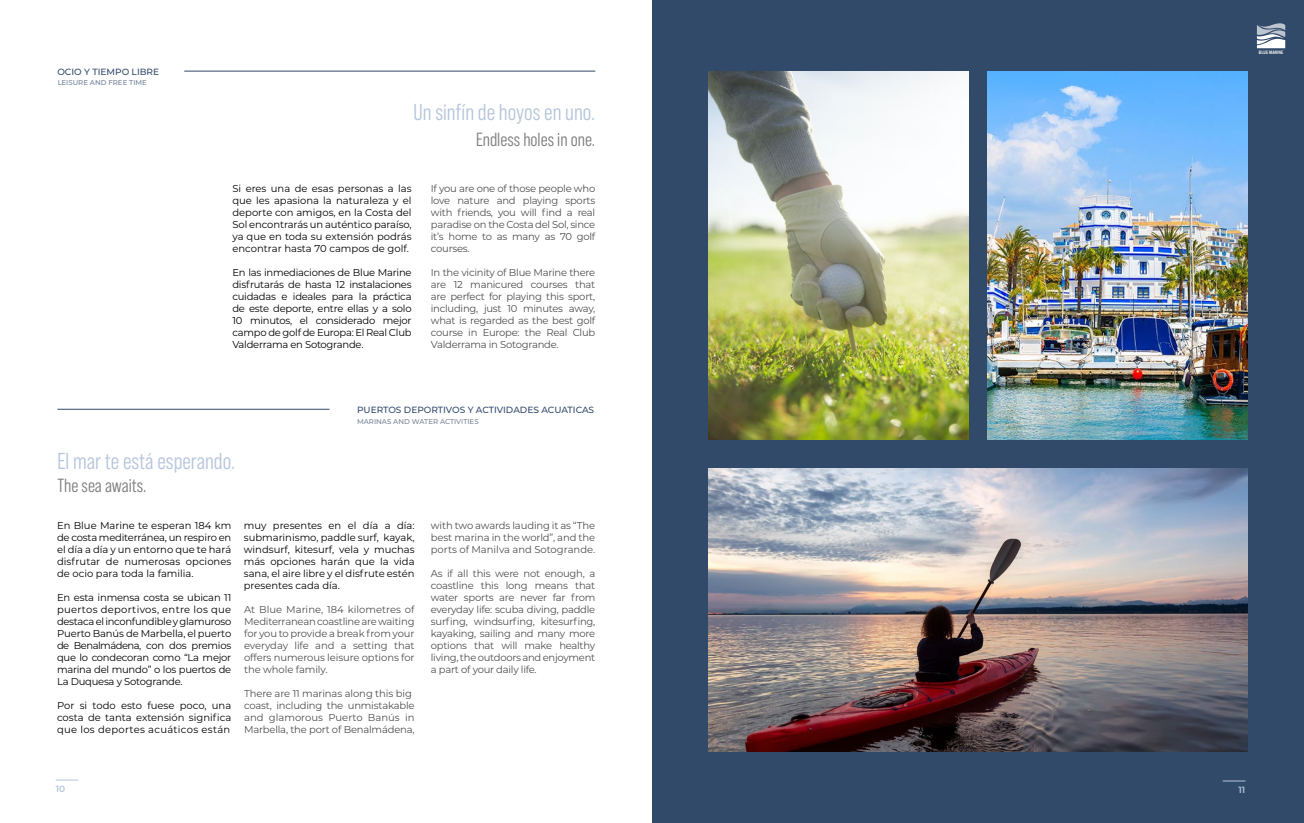
<style>
.page{position:relative;width:1304px;height:823px;background:#fff}
.page>*{position:absolute;margin:0;border:0;box-sizing:border-box;transform-origin:0 0}
.t1{font:23px "Bebas Neue Pro Middle";color:#b6c5db}
.t2{font:19px "Bebas Neue Pro Middle";color:#7d7d7d}
.t3{font:10px/12px "Montserrat";letter-spacing:-.02em;color:#000;text-align:justify}
.t4{font:500 9px "Montserrat";color:#314a6a}
.t5{font:600 9px "Montserrat";color:#b6c5db}
.t6{font:500 7px "Montserrat";color:#3d4d6b}
.t7{font:500 7px "Montserrat";color:#314a6a}
.t8{font:4.8px "Bebas Neue Pro Exp Bd";color:#fff}
</style>
<div class="page">
<svg style="left:56px;top:779px;width:22px;height:1px"></svg>
<div style="left:652px;top:0;width:652px;height:822px;background:#314a6a"></div>
<hr style="left:57px;top:408px;width:273px;height:1px;background:#314a6a">
<hr style="left:184px;top:71px;width:411px;height:1px;background:#314a6a">
<img style="left:709px;top:468px;width:538px;height:283px">
<img style="left:988px;top:71px;width:259px;height:368px">
<img style="left:709px;top:71px;width:259px;height:368px">
<svg style="left:1223px;top:780px;width:22px;height:1px"></svg>
<svg style="left:1257px;top:23px;width:28px;height:25px"></svg>
<p class="t4" style="left:57px;top:66px;width:103px">OCIO Y TIEMPO LIBRE</p>
<p class="t7" style="left:57px;top:77px;width:91px">LEISURE AND FREE TIME</p>
<h1 class="t1" style="left:413px;top:99px;width:183px">Un sinfín de hoyos en uno.</h1>
<p class="t3" style="left:232px;top:182px;width:181px">Si eres una de esas personas a las que les apasiona la naturaleza y el deporte con amigos, en la Costa del Sol encontrarás un auténtico paraíso, ya que en toda su extensión podrás encontrar hasta 70 campos de golf.</p>
<p class="t3" style="left:232px;top:266px;width:181px">En las inmediaciones de Blue Marine disfrutarás de hasta 12 instalaciones cuidadas e ideales para la práctica de este deporte, entre ellas y a solo 10 minutos, el considerado mejor campo de golf de Europa: El Real Club Valderrama en Sotogrande.</p>
<h2 class="t2" style="left:476px;top:129px;width:121px">Endless holes in one.</h2>
<p class="t3" style="left:431px;top:182px;width:166px">If you are one of those people who love nature and playing sports with friends, you will find a real paradise on the Costa del Sol, since it’s home to as many as 70 golf courses.</p>
<p class="t3" style="left:431px;top:266px;width:166px">In the vicinity of Blue Marine there are 12 manicured courses that are perfect for playing this sport, including, just 10 minutes away, what is regarded as the best golf course in Europe: the Real Club Valderrama in Sotogrande.</p>
<p class="t4" style="left:357px;top:403px;width:239px">PUERTOS DEPORTIVOS Y ACTIVIDADES ACUATICAS</p>
<p class="t6" style="left:357px;top:416px;width:123px">MARINAS AND WATER ACTIVITIES</p>
<h1 class="t1" style="left:57px;top:447px;width:179px">El mar te está esperando.</h1>
<h2 class="t2" style="left:57px;top:474px;width:91px">The sea awaits.</h2>
<p class="t3" style="left:57px;top:518px;width:176px">En Blue Marine te esperan 184 km de costa mediterránea, un respiro en el día a día y un entorno que te hará disfrutar de numerosas opciones de ocio para toda la familia.</p>
<p class="t3" style="left:57px;top:590px;width:176px">En esta inmensa costa se ubican 11 puertos deportivos, entre los que destaca el inconfundible y glamuroso Puerto Banús de Marbella, el puerto de Benalmádena, con dos premios que lo condecoran como “La mejor marina del mundo” o los puertos de La Duquesa y Sotogrande.</p>
<p class="t3" style="left:57px;top:698px;width:176px">Por si todo esto fuese poco, una costa de tanta extensión significa que los deportes acuáticos están</p>
<p class="t3" style="left:244px;top:518px;width:172px">muy presentes en el día a día: submarinismo, paddle surf, kayak, windsurf, kitesurf, vela y muchas más opciones harán que la vida sana, el aire libre y el disfrute estén presentes cada día.</p>
<p class="t3" style="left:431px;top:518px;width:166px">with two awards lauding it as “The best marina in the world”, and the ports of Manilva and Sotogrande.</p>
<p class="t3" style="left:431px;top:566px;width:166px">As if all this were not enough, a coastline this long means that water sports are never far from everyday life: scuba diving, paddle surfing, windsurfing, kitesurfing, kayaking, sailing and many more options that will make healthy living, the outdoors and enjoyment a part of your daily life.</p>
<p class="t3" style="left:244px;top:602px;width:172px">At Blue Marine, 184 kilometres of Mediterranean coastline are waiting for you to provide a break from your everyday life and a setting that offers numerous leisure options for the whole family.</p>
<p class="t3" style="left:244px;top:686px;width:172px;text-align:left">There are 11 marinas along this big coast, including the unmistakable and glamorous Puerto Banús in Marbella, the port of Benalmádena,</p>
<p class="t5" style="left:56px;top:781px;width:11px">10</p>
<p class="t8" style="left:1259px;top:50px;width:26px">BLUE MARINE</p>
<p class="t5" style="left:1238px;top:782px;width:8px">11</p>
</div>
